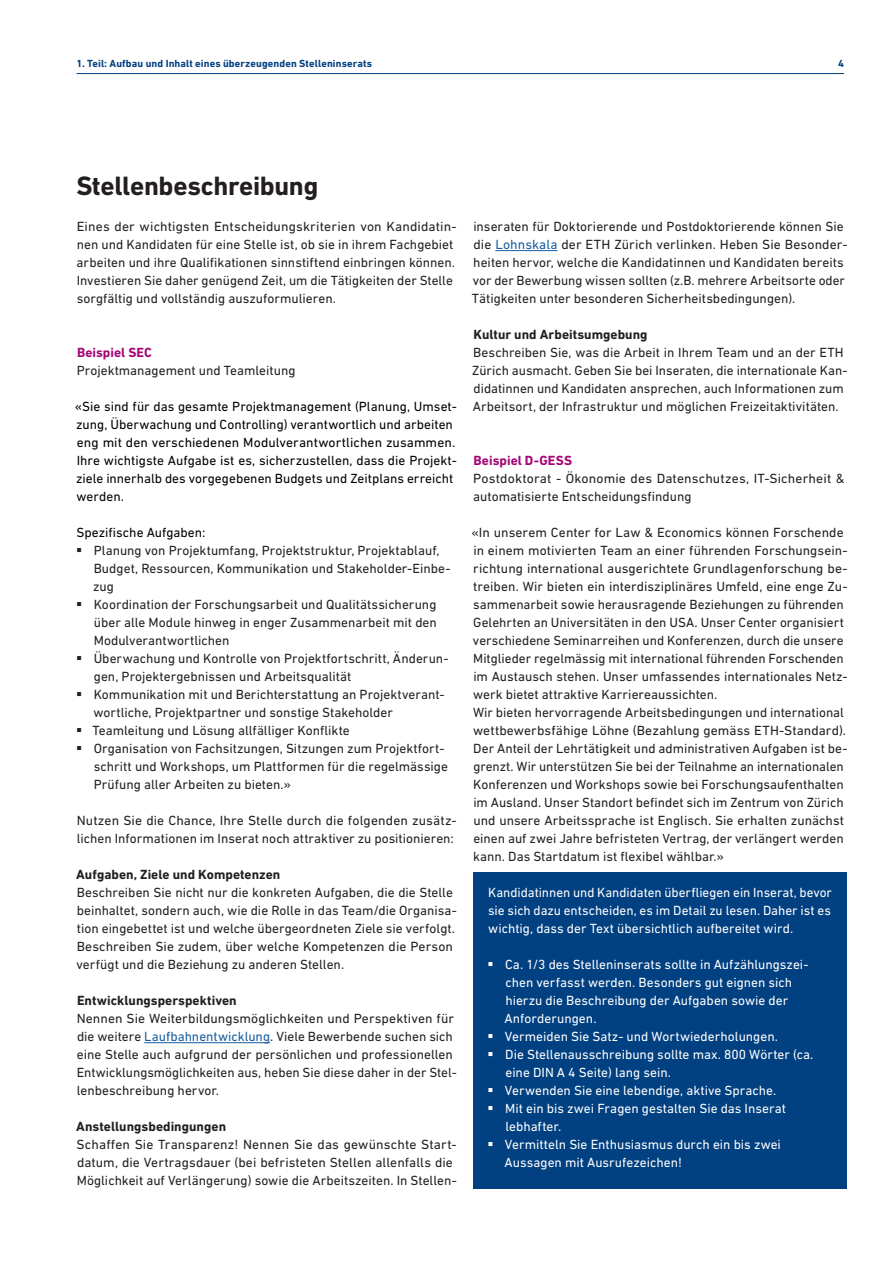
<style>
.page{position:relative;width:893px;height:1263px;background:#fff}
.page>*{position:absolute;margin:0;border:0;box-sizing:border-box;transform-origin:0 0}
.Absatztitel{font:700 27px "DIN Next W1 G";letter-spacing:-.01em;color:#231f20}
.Lauftext__Blocksatz{font:13.5px/18px "DIN Next W1 G";color:#231f20}
.Lauftext__Blocksatz-2{font:13.5px/18px "DIN Next W1 G";color:#fff}
.Lauftext__Blocksatz-3{font:13.5px/18px "DIN Next W1 G";color:#000002}
.Lauftext__Blocksatz-4{font:700 13.5px "DIN Next W1 G";letter-spacing:.005em;color:#231f20}
.Lauftext__Blocksatz-5{font:700 13.5px "DIN Next W1 G";letter-spacing:.005em;color:#a40775}
.Titel__Beispiele{font:13.5px "DIN Next W1 G";color:#000002}
.Infotext_XS__DIN_Nex{font:700 10.5px "DIN Next W1 G";letter-spacing:.01em;color:#014081}
.s1{color:#175d9e}
</style>
<div class="page">
<hr style="left:144px;top:1042px;width:126px;height:1px;background:#175d9e">
<hr style="left:495px;top:250px;width:62px;height:1px;background:#175d9e">
<div style="left:473px;top:872px;width:373px;height:316px;background:#014081"></div>
<hr style="left:77px;top:73px;width:767px;height:1px;background:#014081">
<p class="Infotext_XS__DIN_Nex" style="left:77px;top:57px;width:297px">1. Teil: Aufbau und Inhalt eines überzeugenden Stelleninserats</p>
<p class="Infotext_XS__DIN_Nex" style="left:838px;top:57px;width:7px">4</p>
<p class="Absatztitel" style="left:76px;top:170px;width:243px">Stellenbeschreibung</p>
<p class="Lauftext__Blocksatz" style="left:77px;top:217px;width:382px">Eines der wichtigsten Entscheidungskriterien von Kandidatin&shy;nen und Kandidaten für eine Stelle ist, ob sie in ihrem Fachgebiet arbeiten und ihre Qualifikationen sinnstiftend einbringen können.<br>Investieren Sie daher genügend Zeit, um die Tätigkeiten der Stelle sorgfältig und vollständig auszuformulieren.</p>
<p class="Lauftext__Blocksatz-5" style="left:77px;top:345px;width:76px">Beispiel SEC</p>
<p class="Lauftext__Blocksatz" style="left:77px;top:361px;width:220px">Projektmanagement und Teamleitung</p>
<p class="Lauftext__Blocksatz-3" style="left:75px;top:397px;width:383px">«Sie sind für das gesamte Projektmanagement (Planung, Umset&shy;zung, Überwachung und Controlling) verantwortlich und arbeiten eng mit den verschiedenen Modulverantwortlichen zusammen.<br>Ihre wichtigste Aufgabe ist es, sicherzustellen, dass die Projekt&shy;ziele innerhalb des vorgegebenen Budgets und Zeitplans erreicht werden.</p>
<p class="Titel__Beispiele" style="left:76px;top:525px;width:130px">Spezifische Aufgaben:</p>
<p class="Lauftext__Blocksatz" style="left:93px;top:541px;width:359px">Planung von Projektumfang, Projektstruktur, Projektablauf,<br>Budget, Ressourcen, Kommunikation und Stakeholder-Einbe&shy;zug</p>
<p class="Lauftext__Blocksatz" style="left:94px;top:595px;width:345px;text-align:justify">Koordination der Forschungsarbeit und Qualitätssicherung über alle Module hinweg in enger Zusammenarbeit mit den Modulverantwortlichen</p>
<p class="Lauftext__Blocksatz" style="left:94px;top:649px;width:356px">Überwachung und Kontrolle von Projektfortschritt, Änderun&shy;gen, Projektergebnissen und Arbeitsqualität</p>
<p class="Lauftext__Blocksatz" style="left:94px;top:685px;width:353px">Kommunikation mit und Berichterstattung an Projektverant&shy;wortliche, Projektpartner und sonstige Stakeholder</p>
<p class="Lauftext__Blocksatz" style="left:92px;top:721px;width:259px">Teamleitung und Lösung allfälliger Konflikte</p>
<p class="Lauftext__Blocksatz" style="left:94px;top:739px;width:356px">Organisation von Fachsitzungen, Sitzungen zum Projektfort&shy;schritt und Workshops, um Plattformen für die regelmässige<br>Prüfung aller Arbeiten zu bieten.»</p>
<p class="Lauftext__Blocksatz" style="left:77px;top:811px;width:382px">Nutzen Sie die Chance, Ihre Stelle durch die folgenden zusätz&shy;lichen Informationen im Inserat noch attraktiver zu positionieren:</p>
<p class="Lauftext__Blocksatz-4" style="left:76px;top:867px;width:206px">Aufgaben, Ziele und Kompetenzen</p>
<p class="Lauftext__Blocksatz" style="left:76px;top:883px;width:382px">Beschreiben Sie nicht nur die konkreten Aufgaben, die die Stelle beinhaltet, sondern auch, wie die Rolle in das Team/die Organisa&shy;tion eingebettet ist und welche übergeordneten Ziele sie verfolgt.<br>Beschreiben Sie zudem, über welche Kompetenzen die Person verfügt und die Beziehung zu anderen Stellen.</p>
<p class="Lauftext__Blocksatz-4" style="left:77px;top:993px;width:161px">Entwicklungsperspektiven</p>
<p class="Lauftext__Blocksatz" style="left:77px;top:1009px;width:381px">Nennen Sie Weiterbildungsmöglichkeiten und Perspektiven für die weitere <span class="s1">Laufbahnentwicklung</span>. Viele Bewerbende suchen sich eine Stelle auch aufgrund der persönlichen und professionellen Entwicklungsmöglichkeiten aus, heben Sie diese daher in der Stel&shy;lenbeschreibung hervor.</p>
<p class="Lauftext__Blocksatz-4" style="left:76px;top:1119px;width:151px">Anstellungsbedingungen</p>
<p class="Lauftext__Blocksatz" style="left:76px;top:1135px;width:382px">Schaffen Sie Transparenz! Nennen Sie das gewünschte Start&shy;datum, die Vertragsdauer (bei befristeten Stellen allenfalls die<br>Möglichkeit auf Verlängerung) sowie die Arbeitszeiten. In Stellen-</p>
<p class="Lauftext__Blocksatz" style="left:472px;top:217px;width:377px">inseraten für Doktorierende und Postdoktorierende können Sie die <span class="s1">Lohnskala</span> der ETH Zürich verlinken. Heben Sie Besonder&shy;heiten hervor, welche die Kandidatinnen und Kandidaten bereits vor der Bewerbung wissen sollten (z.B. mehrere Arbeitsorte oder Tätigkeiten unter besonderen Sicherheitsbedingungen).</p>
<p class="Lauftext__Blocksatz-4" style="left:474px;top:327px;width:176px">Kultur und Arbeitsumgebung</p>
<p class="Lauftext__Blocksatz" style="left:472px;top:343px;width:377px">Beschreiben Sie, was die Arbeit in Ihrem Team und an der ETH Zürich ausmacht. Geben Sie bei Inseraten, die internationale Kan&shy;didatinnen und Kandidaten ansprechen, auch Informationen zum Arbeitsort, der Infrastruktur und möglichen Freizeitaktivitäten.</p>
<p class="Lauftext__Blocksatz-5" style="left:474px;top:453px;width:100px">Beispiel D-GESS</p>
<p class="Lauftext__Blocksatz" style="left:473px;top:469px;width:373px">Postdoktorat - Ökonomie des Datenschutzes, IT-Sicherheit &amp; automatisierte Entscheidungsfindung</p>
<p class="Lauftext__Blocksatz" style="left:471px;top:523px;width:378px">«In unserem Center for Law &amp; Economics können Forschende in einem motivierten Team an einer führenden Forschungsein&shy;richtung international ausgerichtete Grundlagenforschung be&shy;treiben. Wir bieten ein interdisziplinäres Umfeld, eine enge Zu&shy;sammenarbeit sowie herausragende Beziehungen zu führenden Gelehrten an Universitäten in den USA. Unser Center organisiert verschiedene Seminarreihen und Konferenzen, durch die unsere Mitglieder regelmässig mit international führenden Forschenden im Austausch stehen. Unser umfassendes internationales Netz&shy;werk bietet attraktive Karriereaussichten.</p>
<p class="Lauftext__Blocksatz" style="left:473px;top:703px;width:376px">Wir bieten hervorragende Arbeitsbedingungen und international wettbewerbsfähige Löhne (Bezahlung gemäss ETH-Standard).<br>Der Anteil der Lehrtätigkeit und administrativen Aufgaben ist be&shy;grenzt. Wir unterstützen Sie bei der Teilnahme an internationalen Konferenzen und Workshops sowie bei Forschungsaufenthalten im Ausland. Unser Standort befindet sich im Zentrum von Zürich und unsere Arbeitssprache ist Englisch. Sie erhalten zunächst einen auf zwei Jahre befristeten Vertrag, der verlängert werden kann. Das Startdatum ist flexibel wählbar.»</p>
<p class="Lauftext__Blocksatz-2" style="left:488px;top:883px;width:345px;text-align:justify">Kandidatinnen und Kandidaten überfliegen ein Inserat, bevor sie sich dazu entscheiden, es im Detail zu lesen. Daher ist es wichtig, dass der Text übersichtlich aufbereitet wird.</p>
<p class="Lauftext__Blocksatz-2" style="left:505px;top:955px;width:305px">Ca. 1/3 des Stelleninserats sollte in Aufzählungszei&shy;chen verfasst werden. Besonders gut eignen sich hierzu die Beschreibung der Aufgaben sowie der Anforderungen.</p>
<p class="Lauftext__Blocksatz-2" style="left:505px;top:1027px;width:275px">Vermeiden Sie Satz- und Wortwiederholungen.</p>
<p class="Lauftext__Blocksatz-2" style="left:505px;top:1045px;width:310px">Die Stellenausschreibung sollte max. 800 Wörter (ca. eine DIN A 4 Seite) lang sein.</p>
<p class="Lauftext__Blocksatz-2" style="left:505px;top:1081px;width:273px">Verwenden Sie eine lebendige, aktive Sprache.</p>
<p class="Lauftext__Blocksatz-2" style="left:505px;top:1099px;width:282px">Mit ein bis zwei Fragen gestalten Sie das Inserat lebhafter.</p>
<p class="Lauftext__Blocksatz-2" style="left:505px;top:1135px;width:278px">Vermitteln Sie Enthusiasmus durch ein bis zwei<br>Aussagen mit Ausrufezeichen!</p>
</div>
